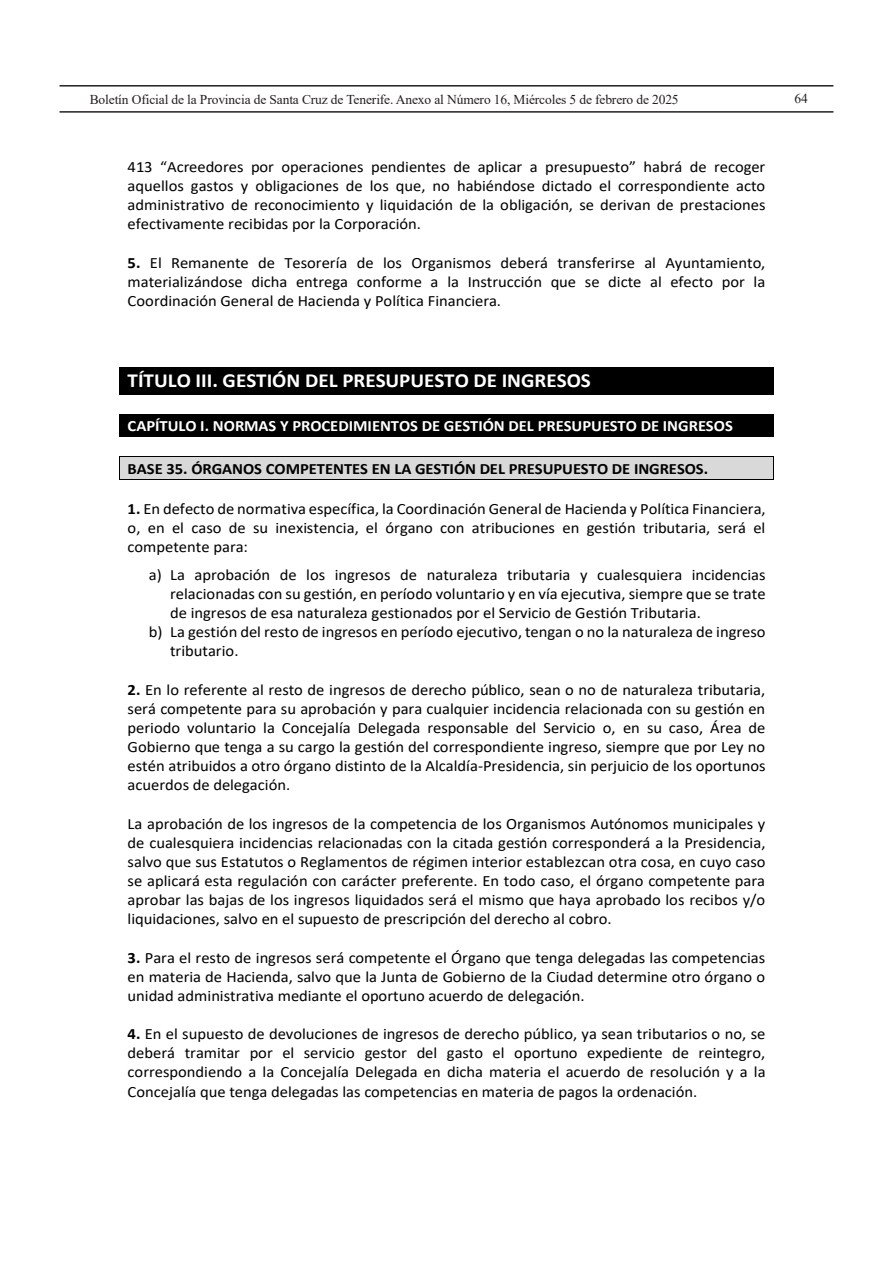
<style>
.page{position:relative;width:893px;height:1263px;background:#fff}
.page>*{position:absolute;margin:0;border:0;box-sizing:border-box;transform-origin:0 0}
.t1{font:700 19.95px "Calibri";color:#fff;scale:1.05 1}
.t2{font:15.75px/19.2px "Calibri";color:#000;text-align:justify;scale:1.05 1}
.t3{font:700 15.75px "Calibri";color:#fff;scale:1.05 1}
.t4{font:700 15.75px "Calibri";color:#000;scale:1.05 1}
.t5{font:13.5px "Times New Roman";letter-spacing:-.01em;color:#231f20}
.s1{font-weight:700}
</style>
<div class="page">
<hr style="left:60px;top:85px;width:773px;height:2px;background:#231f20">
<hr style="left:60px;top:111px;width:773px;height:2px;background:#231f20">
<div style="left:119px;top:368px;width:655px;height:26px;background:#000"></div>
<hr style="left:119px;top:367px;width:655px;height:1px;background:#000">
<hr style="left:119px;top:394px;width:655px;height:1px;background:#000">
<div style="left:119px;top:415px;width:655px;height:21px;background:#000"></div>
<hr style="left:119px;top:414px;width:655px;height:1px;background:#000">
<hr style="left:119px;top:436px;width:655px;height:1px;background:#000">
<div style="left:119px;top:457px;width:655px;height:22px;background:#d9d9d9"></div>
<hr style="left:119px;top:456px;width:655px;height:1px;background:#000">
<hr style="left:119px;top:479px;width:655px;height:1px;background:#000">
<svg style="left:119px;top:457px;width:1px;height:22px"></svg>
<p class="t5" style="left:90px;top:90px;width:590px">Boletín Oficial de la Provincia de Santa Cruz de Tenerife. Anexo al Número 16, Miércoles 5 de febrero de 2025</p>
<p class="t5" style="left:794px;top:89px;width:15px">64</p>
<p class="t2" style="left:128px;top:157px;width:609px">413 “Acreedores por operaciones pendientes de aplicar a presupuesto” habrá de recoger aquellos gastos y obligaciones de los que, no habiéndose dictado el correspondiente acto administrativo de reconocimiento y liquidación de la obligación, se derivan de prestaciones efectivamente recibidas por la Corporación.</p>
<p class="t2" style="left:128px;top:252px;width:609px"><span class="s1">5.</span> El Remanente de Tesorería de los Organismos deberá transferirse al Ayuntamiento, materializándose dicha entrega conforme a la Instrucción que se dicte al efecto por la Coordinación General de Hacienda y Política Financiera.</p>
<p class="t1" style="left:128px;top:366px;width:443px">TÍTULO III. GESTIÓN DEL PRESUPUESTO DE INGRESOS</p>
<p class="t3" style="left:128px;top:414px;width:578px">CAPÍTULO I. NORMAS Y PROCEDIMIENTOS DE GESTIÓN DEL PRESUPUESTO DE INGRESOS</p>
<p class="t4" style="left:128px;top:457px;width:554px">BASE 35. ÓRGANOS COMPETENTES EN LA GESTIÓN DEL PRESUPUESTO DE INGRESOS.</p>
<p class="t2" style="left:128px;top:499px;width:609px"><span class="s1">1.</span> En defecto de normativa específica, la Coordinación General de Hacienda y Política Financiera, o, en el caso de su inexistencia, el órgano con atribuciones en gestión tributaria, será el competente para:</p>
<p class="t2" style="left:149px;top:564px;width:589px">a) La aprobación de los ingresos de naturaleza tributaria y cualesquiera incidencias</p>
<p class="t2" style="left:170px;top:584px;width:569px">relacionadas con su gestión, en período voluntario y en vía ejecutiva, siempre que se trate</p>
<p class="t2" style="left:170px;top:603px;width:507px">de ingresos de esa naturaleza gestionados por el Servicio de Gestión Tributaria.</p>
<p class="t2" style="left:149px;top:622px;width:589px">b) La gestión del resto de ingresos en período ejecutivo, tengan o no la naturaleza de ingreso</p>
<p class="t2" style="left:170px;top:641px;width:67px">tributario.</p>
<p class="t2" style="left:128px;top:679px;width:609px"><span class="s1">2.</span> En lo referente al resto de ingresos de derecho público, sean o no de naturaleza tributaria, será competente para su aprobación y para cualquier incidencia relacionada con su gestión en periodo voluntario la Concejalía Delegada responsable del Servicio o, en su caso, Área de Gobierno que tenga a su cargo la gestión del correspondiente ingreso, siempre que por Ley no estén atribuidos a otro órgano distinto de la Alcaldía-Presidencia, sin perjuicio de los oportunos acuerdos de delegación.</p>
<p class="t2" style="left:128px;top:813px;width:609px">La aprobación de los ingresos de la competencia de los Organismos Autónomos municipales y de cualesquiera incidencias relacionadas con la citada gestión corresponderá a la Presidencia, salvo que sus Estatutos o Reglamentos de régimen interior establezcan otra cosa, en cuyo caso se aplicará esta regulación con carácter preferente. En todo caso, el órgano competente para aprobar las bajas de los ingresos liquidados será el mismo que haya aprobado los recibos y/o liquidaciones, salvo en el supuesto de prescripción del derecho al cobro.</p>
<p class="t2" style="left:128px;top:947px;width:609px"><span class="s1">3.</span> Para el resto de ingresos será competente el Órgano que tenga delegadas las competencias en materia de Hacienda, salvo que la Junta de Gobierno de la Ciudad determine otro órgano o unidad administrativa mediante el oportuno acuerdo de delegación.</p>
<p class="t2" style="left:128px;top:1024px;width:609px"><span class="s1">4.</span> En el supuesto de devoluciones de ingresos de derecho público, ya sean tributarios o no, se deberá tramitar por el servicio gestor del gasto el oportuno expediente de reintegro, correspondiendo a la Concejalía Delegada en dicha materia el acuerdo de resolución y a la Concejalía que tenga delegadas las competencias en materia de pagos la ordenación.</p>
</div>
